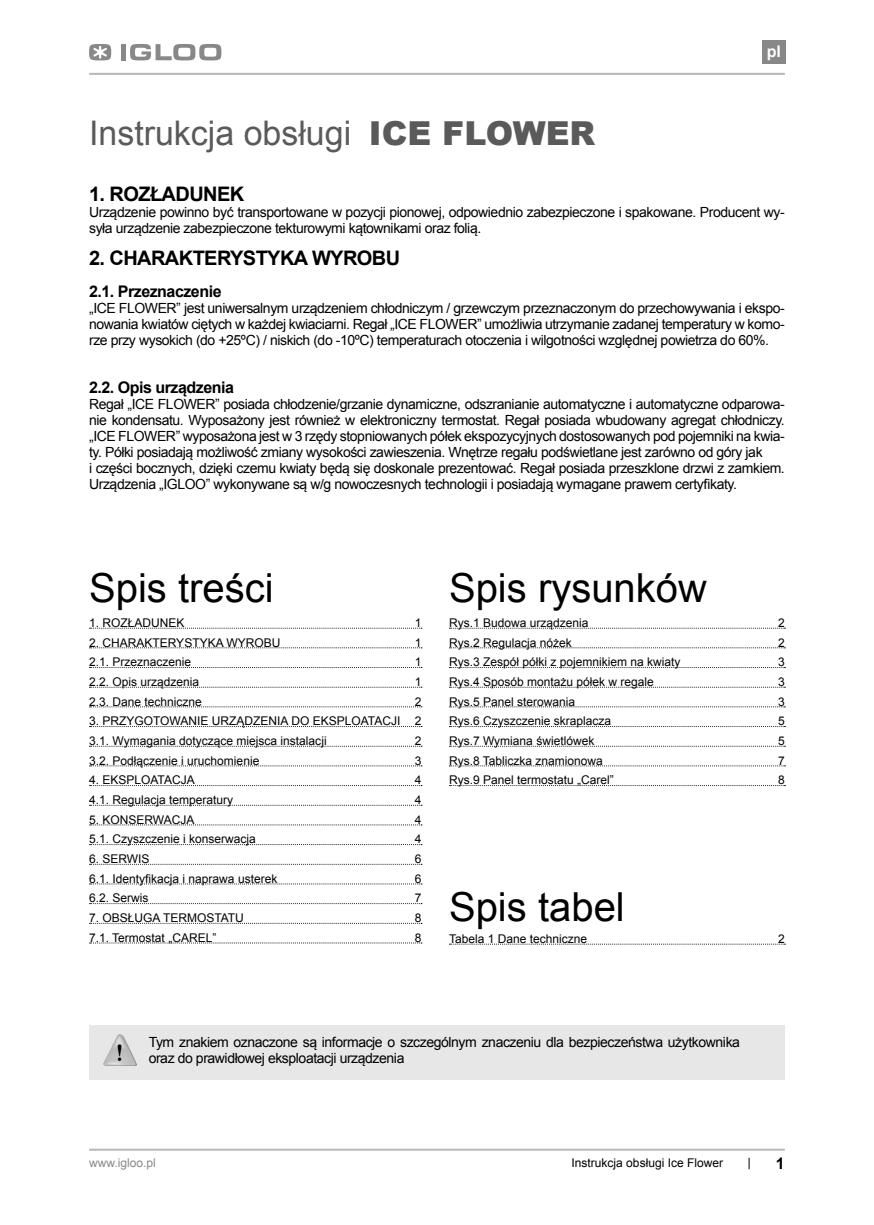
<style>
.page{position:relative;width:874px;height:1225px;background:#fff}
.page>*{position:absolute;margin:0;border:0;box-sizing:border-box;transform-origin:0 0}
.t1{font:40px "Arial";color:#000}
.t2{font:33.8px "Arial";color:#5a5a5a}
.t3{font:700 20px "Arial";letter-spacing:-.03em;color:#000}
.t4{font:700 16px "Arial";letter-spacing:-.03em;color:#000}
.t5{font:700 16px "Arial";color:#fff}
.t6{font:14px/16px "Arial";letter-spacing:-.03em;color:#000}
.t7{font:12px/19.6px "Arial";color:#000}
.t8{font:12px "Arial";color:#888}
.s1{font-weight:900;font-size:33px}
</style>
<div class="page">
<hr style="left:89px;top:73px;width:695px;height:2px;background:#b8b8b8">
<hr style="left:89px;top:1148px;width:695px;height:2px;background:#b8b8b8">
<div style="left:761px;top:40px;width:23px;height:23px;background:#888"></div>
<svg style="left:748px;top:1157px;width:1px;height:12px"></svg>
<svg style="left:89px;top:44px;width:22px;height:17px"></svg>
<div style="left:121px;top:44px;width:5px;height:16px;background:#888"></div>
<svg style="left:130px;top:44px;width:91px;height:17px"></svg>
<svg style="left:449px;top:628px;width:336px;height:1px"></svg>
<svg style="left:449px;top:647px;width:336px;height:1px"></svg>
<svg style="left:449px;top:667px;width:336px;height:1px"></svg>
<svg style="left:449px;top:687px;width:336px;height:1px"></svg>
<svg style="left:449px;top:706px;width:336px;height:1px"></svg>
<svg style="left:449px;top:726px;width:336px;height:1px"></svg>
<svg style="left:449px;top:746px;width:336px;height:1px"></svg>
<svg style="left:449px;top:765px;width:336px;height:1px"></svg>
<svg style="left:449px;top:785px;width:336px;height:1px"></svg>
<svg style="left:89px;top:628px;width:333px;height:1px"></svg>
<svg style="left:89px;top:647px;width:333px;height:1px"></svg>
<svg style="left:89px;top:667px;width:333px;height:1px"></svg>
<svg style="left:89px;top:687px;width:333px;height:1px"></svg>
<svg style="left:89px;top:706px;width:333px;height:1px"></svg>
<svg style="left:89px;top:726px;width:333px;height:1px"></svg>
<svg style="left:89px;top:746px;width:333px;height:1px"></svg>
<svg style="left:89px;top:765px;width:333px;height:1px"></svg>
<svg style="left:89px;top:785px;width:333px;height:1px"></svg>
<svg style="left:89px;top:805px;width:333px;height:1px"></svg>
<svg style="left:89px;top:824px;width:333px;height:1px"></svg>
<svg style="left:89px;top:844px;width:333px;height:1px"></svg>
<svg style="left:89px;top:864px;width:333px;height:1px"></svg>
<svg style="left:89px;top:883px;width:333px;height:1px"></svg>
<svg style="left:89px;top:903px;width:333px;height:1px"></svg>
<svg style="left:89px;top:923px;width:333px;height:1px"></svg>
<svg style="left:89px;top:942px;width:333px;height:1px"></svg>
<svg style="left:449px;top:943px;width:336px;height:1px"></svg>
<div style="left:89px;top:1025px;width:695px;height:54px;background:#e7e7e7"></div>
<img style="left:104px;top:1035px;width:32px;height:30px">
<h2 class="t2" style="left:89px;top:115px;width:507px">Instrukcja obsługi <span class="s1">ICE FLOWER</span></h2>
<p class="t5" style="left:766px;top:42px;width:16px">pl</p>
<h3 class="t3" style="left:89px;top:182px;width:157px">1. ROZŁADUNEK</h3>
<p class="t6" style="left:89px;top:204px;width:696px">Urządzenie powinno być transportowane w pozycji pionowej, odpowiednio zabezpieczone i spakowane. Producent wy&shy;syła urządzenie zabezpieczone tekturowymi kątownikami oraz folią.</p>
<h3 class="t3" style="left:89px;top:246px;width:312px">2. CHARAKTERYSTYKA WYROBU</h3>
<p class="t4" style="left:89px;top:282px;width:134px">2.1. Przeznaczenie</p>
<p class="t6" style="left:89px;top:300px;width:697px;text-align:justify">„ICE FLOWER” jest uniwersalnym urządzeniem chłodniczym / grzewczym przeznaczonym do przechowywania i ekspo&shy;nowania kwiatów ciętych w każdej kwiaciarni. Regał „ICE FLOWER” umożliwia utrzymanie zadanej temperatury w komo&shy;rze przy wysokich (do +25ºC) / niskich (do -10ºC) temperaturach otoczenia i wilgotności względnej powietrza do 60%.</p>
<p class="t4" style="left:89px;top:378px;width:146px">2.2. Opis urządzenia</p>
<p class="t6" style="left:89px;top:396px;width:697px">Regał „ICE FLOWER” posiada chłodzenie/grzanie dynamiczne, odszranianie automatyczne i automatyczne odparowa&shy;nie kondensatu. Wyposażony jest również w elektroniczny termostat. Regał posiada wbudowany agregat chłodniczy. „ICE FLOWER” wyposażona jest w 3 rzędy stopniowanych półek ekspozycyjnych dostosowanych pod pojemniki na kwia&shy;ty. Półki posiadają możliwość zmiany wysokości zawieszenia. Wnętrze regału podświetlane jest zarówno od góry jak<br>i części bocznych, dzięki czemu kwiaty będą się doskonale prezentować. Regał posiada przeszklone drzwi z zamkiem.<br>Urządzenia „IGLOO” wykonywane są w/g nowoczesnych technologii i posiadają wymagane prawem certyfikaty.</p>
<h1 class="t1" style="left:89px;top:566px;width:186px">Spis treści</h1>
<h1 class="t1" style="left:449px;top:566px;width:259px">Spis rysunków</h1>
<p class="t7" style="left:89px;top:613px;width:97px">1. ROZŁADUNEK</p>
<p class="t7" style="left:414px;top:613px;width:8px">1</p>
<p class="t7" style="left:89px;top:632px;width:193px">2. CHARAKTERYSTYKA WYROBU</p>
<p class="t7" style="left:414px;top:632px;width:8px">1</p>
<p class="t7" style="left:89px;top:652px;width:104px">2.1. Przeznaczenie</p>
<p class="t7" style="left:414px;top:652px;width:8px">1</p>
<p class="t7" style="left:89px;top:672px;width:112px">2.2. Opis urządzenia</p>
<p class="t7" style="left:414px;top:672px;width:8px">1</p>
<p class="t7" style="left:89px;top:691px;width:114px">2.3. Dane techniczne</p>
<p class="t7" style="left:414px;top:691px;width:8px">2</p>
<p class="t7" style="left:89px;top:711px;width:334px">3. PRZYGOTOWANIE URZĄDZENIA DO EKSPLOATACJI 2<br>3.1. Wymagania dotyczące miejsca instalacji</p>
<p class="t7" style="left:449px;top:613px;width:141px">Rys.1 Budowa urządzenia</p>
<p class="t7" style="left:777px;top:613px;width:8px">2</p>
<p class="t7" style="left:449px;top:632px;width:124px">Rys.2 Regulacja nóżek</p>
<p class="t7" style="left:777px;top:632px;width:8px">2</p>
<p class="t7" style="left:449px;top:652px;width:233px">Rys.3 Zespół półki z pojemnikiem na kwiaty</p>
<p class="t7" style="left:777px;top:652px;width:8px">3</p>
<p class="t7" style="left:449px;top:672px;width:206px">Rys.4 Sposób montażu półek w regale</p>
<p class="t7" style="left:777px;top:672px;width:8px">3</p>
<p class="t7" style="left:449px;top:691px;width:128px">Rys.5 Panel sterowania</p>
<p class="t7" style="left:777px;top:691px;width:8px">3</p>
<p class="t7" style="left:449px;top:711px;width:164px">Rys.6 Czyszczenie skraplacza</p>
<p class="t7" style="left:777px;top:711px;width:8px">5</p>
<p class="t7" style="left:449px;top:731px;width:147px">Rys.7 Wymiana świetlówek</p>
<p class="t7" style="left:777px;top:731px;width:8px">5</p>
<p class="t7" style="left:449px;top:750px;width:155px">Rys.8 Tabliczka znamionowa</p>
<p class="t7" style="left:777px;top:750px;width:8px">7</p>
<p class="t7" style="left:449px;top:770px;width:166px">Rys.9 Panel termostatu „Carel”</p>
<p class="t7" style="left:777px;top:770px;width:8px">8</p>
<p class="t7" style="left:414px;top:731px;width:8px">2</p>
<p class="t7" style="left:89px;top:750px;width:172px">3.2. Podłączenie i uruchomienie</p>
<p class="t7" style="left:414px;top:750px;width:8px">3</p>
<p class="t7" style="left:89px;top:770px;width:107px">4. EKSPLOATACJA</p>
<p class="t7" style="left:414px;top:770px;width:8px">4</p>
<p class="t7" style="left:89px;top:790px;width:146px">4.1. Regulacja temperatury</p>
<p class="t7" style="left:414px;top:790px;width:8px">4</p>
<p class="t7" style="left:89px;top:809px;width:107px">5. KONSERWACJA</p>
<p class="t7" style="left:414px;top:809px;width:8px">4</p>
<p class="t7" style="left:89px;top:829px;width:168px">5.1. Czyszczenie i konserwacja</p>
<p class="t7" style="left:414px;top:829px;width:8px">4</p>
<p class="t7" style="left:89px;top:849px;width:62px">6. SERWIS</p>
<p class="t7" style="left:414px;top:849px;width:8px">6</p>
<p class="t7" style="left:89px;top:868px;width:190px">6.1. Identyfikacja i naprawa usterek</p>
<p class="t7" style="left:414px;top:868px;width:8px">6</p>
<p class="t7" style="left:89px;top:888px;width:61px">6.2. Serwis</p>
<p class="t7" style="left:414px;top:888px;width:8px">7</p>
<p class="t7" style="left:89px;top:908px;width:156px">7. OBSŁUGA TERMOSTATU</p>
<p class="t7" style="left:414px;top:908px;width:8px">8</p>
<p class="t7" style="left:89px;top:927px;width:129px">7.1. Termostat „CAREL”</p>
<p class="t7" style="left:414px;top:927px;width:8px">8</p>
<p class="t7" style="left:449px;top:929px;width:140px">Tabela 1 Dane techniczne</p>
<p class="t7" style="left:777px;top:929px;width:8px">2</p>
<h1 class="t1" style="left:449px;top:885px;width:177px">Spis tabel</h1>
<p class="t6" style="left:149px;top:1033px;width:592px">Tym znakiem oznaczone są informacje o szczególnym znaczeniu dla bezpieczeństwa użytkownika oraz do prawidłowej eksploatacji urządzenia</p>
<p class="t8" style="left:89px;top:1156px;width:68px">www.igloo.pl</p>
<p class="t7" style="left:571px;top:1153px;width:153px">Instrukcja obsługi Ice Flower</p>
<p class="t4" style="left:775px;top:1154px;width:10px">1</p>
</div>
